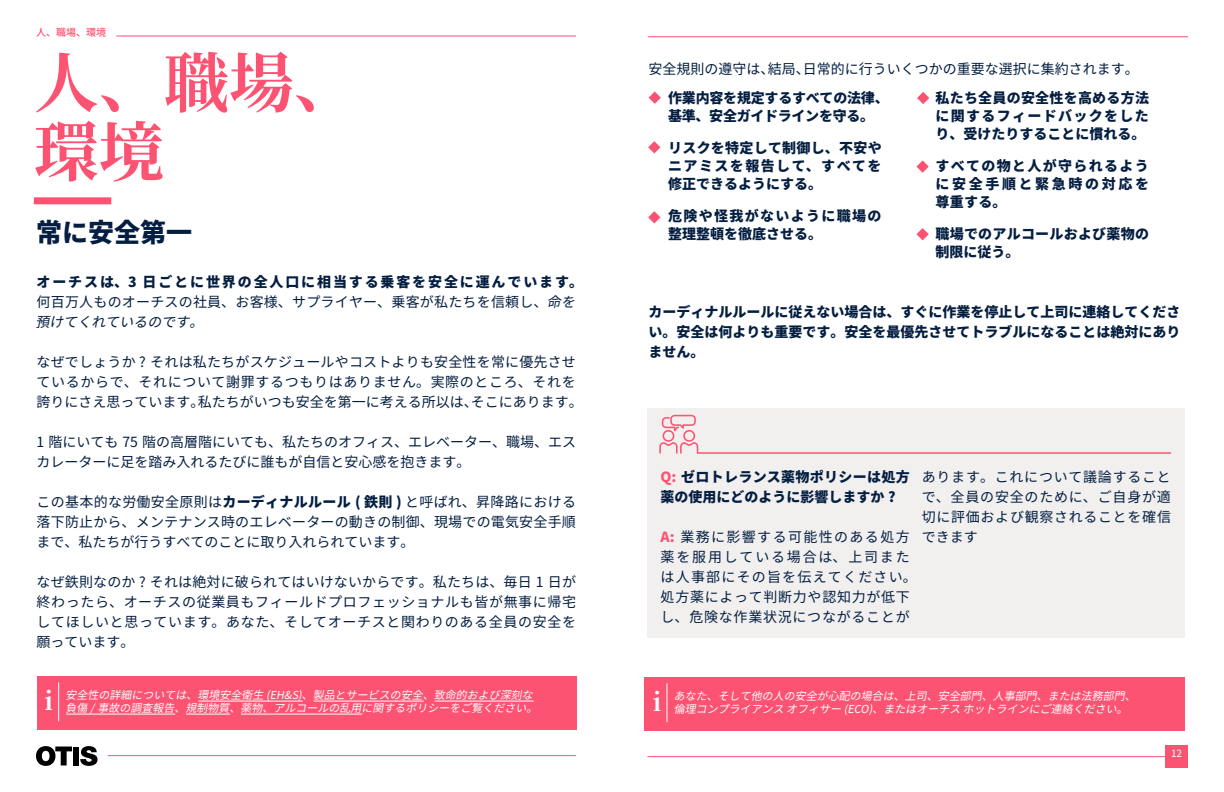
<style>
.page{position:relative;width:1224px;height:792px;background:#fff}
.page>*{position:absolute;margin:0;border:0;box-sizing:border-box;transform-origin:0 0}
.t1{font:700 65px/69px "Noto Serif CJ Kjp";color:#fd5373}
.t2{font:900 26px "Noto Sans CJ Kjp";color:#041e41}
.t3{font:700 25px "Noto Serif CJ Kjp";color:#fff}
.t4{font:14px/20px "Noto Sans CJ Kjp";letter-spacing:.015em;color:#041e41;text-align:justify}
.t5{font:900 14px/18px "Noto Sans CJ Kjp";letter-spacing:.02em;color:#041e41;text-align:justify}
.t6{font:14px/20px "Noto Sans CJ Kjp";letter-spacing:.085em;color:#041e41}
.t7{font:900 14px/18px "Noto Sans CJ Kjp";letter-spacing:-.015em;color:#041e41}
.t8{font:900 14px/18px "Noto Sans CJ Kjp";letter-spacing:.095em;color:#041e41}
.t9{font:italic 11px/13px "Noto Sans CJ Kjp";color:#fff}
.t10{font:500 10px "Noto Sans CJ Kjp";color:#fd5373}
.t11{font:10px "Noto Sans CJ Kjp";color:#fff}
.s1{font-weight:900}
.s2{font-style:italic}
.s3{color:#fd5373}
.s4{font-weight:900;color:#fd5373}
</style>
<div class="page">
<div style="left:648px;top:408px;width:537px;height:230px;background:#f1f0ef"></div>
<hr style="left:648px;top:36px;width:540px;height:1px;background:#fd5373">
<hr style="left:108px;top:755px;width:468px;height:1px;background:#fd5373">
<hr style="left:647px;top:756px;width:541px;height:1px;background:#fd5373">
<div style="left:1165px;top:745px;width:23px;height:23px;background:#fd5373"></div>
<hr style="left:116px;top:36px;width:460px;height:1px;background:#fd5373">
<div style="left:34px;top:197px;width:77px;height:7px;background:#fd5373"></div>
<svg style="left:649px;top:92px;width:12px;height:12px"></svg>
<svg style="left:648px;top:141px;width:12px;height:13px"></svg>
<svg style="left:648px;top:211px;width:12px;height:13px"></svg>
<svg style="left:917px;top:92px;width:12px;height:12px"></svg>
<svg style="left:916px;top:160px;width:13px;height:13px"></svg>
<svg style="left:916px;top:228px;width:13px;height:12px"></svg>
<hr style="left:697px;top:452px;width:474px;height:2px;background:#fd5373">
<svg style="left:659px;top:414px;width:40px;height:40px"></svg>
<div style="left:663px;top:430px;width:11px;height:12px;border:2px solid #fd5373;border-radius:50%"></div>
<div style="left:37px;top:677px;width:540px;height:53px;background:#fd5373"></div>
<hr style="left:198px;top:701px;width:105px;height:1px;background:#fff">
<hr style="left:314px;top:701px;width:110px;height:1px;background:#fff">
<hr style="left:435px;top:701px;width:99px;height:1px;background:#fff">
<hr style="left:66px;top:714px;width:109px;height:1px;background:#fff">
<hr style="left:186px;top:714px;width:44px;height:1px;background:#fff">
<hr style="left:241px;top:714px;width:121px;height:1px;background:#fff">
<hr style="left:58px;top:682px;width:1px;height:39px;background:#fff">
<div style="left:645px;top:677px;width:540px;height:54px;background:#fd5373"></div>
<hr style="left:667px;top:683px;width:1px;height:39px;background:#fff">
<svg style="left:36px;top:746px;width:36px;height:20px"></svg>
<div style="left:73px;top:747px;width:6px;height:18px;background:#000"></div>
<svg style="left:80px;top:746px;width:18px;height:20px"></svg>
<p class="t10" style="left:36px;top:27px;width:72px">人、職場、環境</p>
<h1 class="t1" style="left:34px;top:50px;width:327px">人、職場、環境</h1>
<h2 class="t2" style="left:36px;top:218px;width:157px">常に安全第一</h2>
<p class="t4" style="left:36px;top:272px;width:549px"><span class="s1">オーチスは、3 日ごとに世界の全人口に相当する乗客を安全に運んでいます。</span>何百万人ものオーチスの社員、お客様、サプライヤー、乗客が私たちを信頼し、<span class="s2">命を預けてくれているのです。</span></p>
<p class="t4" style="left:37px;top:352px;width:548px;text-align:left">なぜでしょうか ? それは私たちがスケジュールやコストよりも安全性を常に優先させているからで、それについて謝罪するつもりはありません。実際のところ、それを誇りにさえ思っています。私たちがいつも安全を第一に考える所以は、そこにあります。</p>
<p class="t4" style="left:37px;top:432px;width:541px">1 階にいても 75 階の高層階にいても、私たちのオフィス、エレベーター、職場、エスカレーターに足を踏み入れるたびに誰もが自信と安心感を抱きます。</p>
<p class="t4" style="left:37px;top:492px;width:541px">この基本的な労働安全原則は<span class="s1">カーディナルルール ( 鉄則 )</span> と呼ばれ、昇降路における落下防止から、メンテナンス時のエレベーターの動きの制御、現場での電気安全手順まで、私たちが行うすべてのことに取り入れられています。</p>
<p class="t4" style="left:37px;top:572px;width:541px">なぜ鉄則なのか ? それは絶対に破られてはいけないからです。私たちは、毎日 1 日が終わったら、オーチスの従業員もフィールドプロフェッショナルも皆が無事に帰宅してほしいと思っています。あなた、そしてオーチスと関わりのある全員の安全を願っています。</p>
<p class="t4" style="left:649px;top:59px;width:492px">安全規則の遵守は、結局、日常的に行ういくつかの重要な選択に集約されます。</p>
<p class="t7" style="left:668px;top:89px;width:222px">作業内容を規定するすべての法律、基準、安全ガイドラインを守る。</p>
<p class="t5" style="left:668px;top:139px;width:215px">リスクを特定して制御し、不安やニアミスを報告して、すべてを修正できるようにする。</p>
<p class="t8" style="left:668px;top:207px;width:215px">危険や怪我がないように職場の整理整頓を徹底させる。</p>
<p class="t5" style="left:936px;top:89px;width:215px">私たち全員の安全性を高める方法に関するフィードバックをしたり、受けたりすることに慣れる。</p>
<p class="t5" style="left:936px;top:157px;width:215px">すべての物と人が守られるように安全手順と緊急時の対応を尊重する。</p>
<p class="t5" style="left:936px;top:225px;width:215px">職場でのアルコールおよび薬物の制限に従う。</p>
<p class="t5" style="left:649px;top:302px;width:533px;line-height:20px">カーディナルルールに従えない場合は、すぐに作業を停止して上司に連絡してください。安全は何よりも重要です。安全を最優先させてトラブルになることは絶対にありません。</p>
<p class="t5" style="left:661px;top:467px;width:251px;line-height:20px"><span class="s3">Q:</span> ゼロトレランス薬物ポリシーは処方薬の使用にどのように影響しますか ?</p>
<p class="t6" style="left:661px;top:527px;width:258px"><span class="s4">A:</span> 業務に影響する可能性のある処方薬を服用している場合は、上司または人事部にその旨を伝えてください。処方薬によって判断力や認知力が低下し、危険な作業状況につながることが</p>
<p class="t4" style="left:922px;top:467px;width:251px">あります。これについて議論することで、全員の安全のために、ご自身が適切に評価および観察されることを確信できます</p>
<h3 class="t3" style="left:45px;top:687px;width:10px">i</h3>
<p class="t9" style="left:66px;top:688px;width:479px">安全性の詳細については、環境安全衛生 (EH&amp;S)、製品とサービスの安全、致命的および深刻な負傷 / 事故の調査報告、規制物質、薬物、アルコールの乱用に関するポリシーをご覧ください。</p>
<h3 class="t3" style="left:653px;top:687px;width:10px">i</h3>
<p class="t9" style="left:674px;top:690px;width:469px">あなた、そして他の人の安全が心配の場合は、上司、安全部門、人事部門、または法務部門、倫理コンプライアンスオフィサー (ECO)、またはオーチスホットラインにご連絡ください。</p>
<p class="t11" style="left:1171px;top:748px;width:13px">12</p>
</div>
